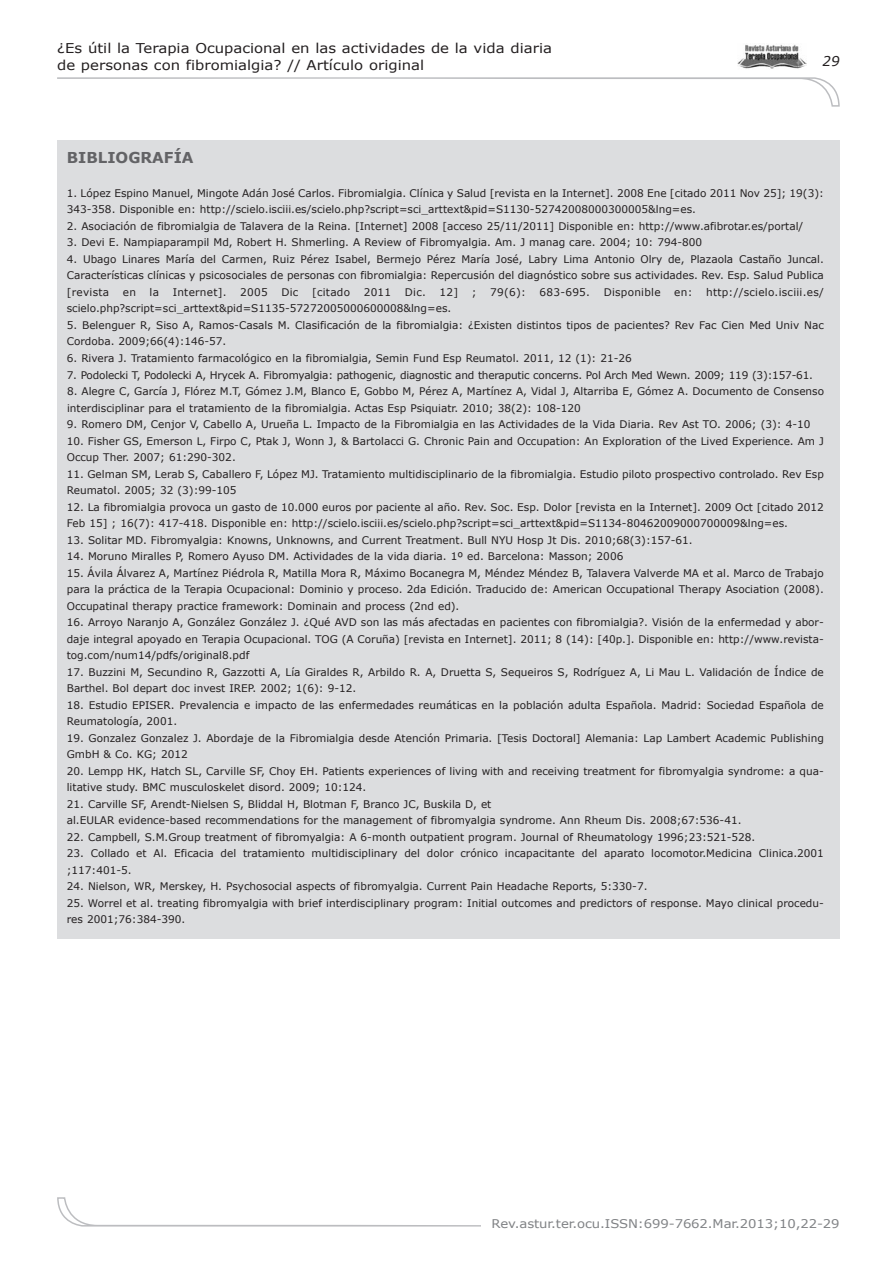
<style>
.page{position:relative;width:895px;height:1264px;background:#fff}
.page>*{position:absolute;margin:0;border:0;box-sizing:border-box;transform-origin:0 0}
.t1{font:700 15px "Verdana";color:#636366}
.t2{font:13.5px/16.2px "Verdana";color:#231f20;scale:1.1 1}
.t3{font:italic 13.5px "Verdana";color:#231f20}
.t4{font:12px "Verdana";letter-spacing:-.005em;color:#808285;scale:1.1 1}
.t5{font:10.5px/16.5px "Verdana";color:#231f20}
.t6{font:10.5px "Verdana";letter-spacing:-.02em;color:#231f20}
.t7{font:10.5px "Verdana";letter-spacing:.025em;color:#231f20}
</style>
<div class="page">
<svg style="left:57px;top:77px;width:782px;height:30px"></svg>
<svg style="left:57px;top:1197px;width:424px;height:29px"></svg>
<img style="left:738px;top:44px;width:68px;height:25px">
<div style="left:57px;top:141px;width:782px;height:798px;background:#dcdddf"></div>
<p class="t2" style="left:57px;top:40px;width:451px">¿Es útil la Terapia Ocupacional en las actividades de la vida diaria de personas con fibromialgia? // Artículo original</p>
<p class="t3" style="left:822px;top:53px;width:19px">29</p>
<h1 class="t1" style="left:67px;top:148px;width:128px">BIBLIOGRAFÍA</h1>
<p class="t5" style="left:67px;top:185px;width:758px">1. López Espino Manuel, Mingote Adán José Carlos. Fibromialgia. Clínica y Salud [revista en la Internet]. 2008 Ene [citado 2011 Nov 25]; 19(3):<br>343-358. Disponible en: http://scielo.isciii.es/scielo.php?script=sci_arttext&amp;pid=S1130-52742008000300005&amp;lng=es.</p>
<p class="t5" style="left:67px;top:218px;width:738px">2. Asociación de fibromialgia de Talavera de la Reina. [Internet] 2008 [acceso 25/11/2011] Disponible en: http://www.afibrotar.es/portal/</p>
<p class="t5" style="left:67px;top:234px;width:637px">3. Devi E. Nampiaparampil Md, Robert H. Shmerling. A Review of Fibromyalgia. Am. J manag care. 2004; 10: 794-800</p>
<p class="t5" style="left:67px;top:251px;width:758px;text-align:justify">4. Ubago Linares María del Carmen, Ruiz Pérez Isabel, Bermejo Pérez María José, Labry Lima Antonio Olry de, Plazaola Castaño Juncal.<br>Características clínicas y psicosociales de personas con fibromialgia: Repercusión del diagnóstico sobre sus actividades. Rev. Esp. Salud Publica [revista</p>
<p class="t5" style="left:123px;top:284px;width:15px">en</p>
<p class="t5" style="left:150px;top:284px;width:11px">la</p>
<p class="t7" style="left:173px;top:285px;width:55px">Internet].</p>
<p class="t5" style="left:240px;top:284px;width:29px">2005</p>
<p class="t5" style="left:281px;top:284px;width:18px">Dic</p>
<p class="t5" style="left:312px;top:284px;width:40px">[citado</p>
<p class="t5" style="left:364px;top:284px;width:29px">2011</p>
<p class="t5" style="left:405px;top:284px;width:23px">Dic.</p>
<p class="t5" style="left:439px;top:284px;width:20px">12]</p>
<p class="t5" style="left:472px;top:284px;width:6px">;</p>
<p class="t5" style="left:490px;top:284px;width:37px">79(6):</p>
<p class="t5" style="left:539px;top:284px;width:52px">683-695.</p>
<p class="t7" style="left:604px;top:285px;width:58px">Disponible</p>
<p class="t5" style="left:674px;top:284px;width:20px">en:</p>
<p class="t7" style="left:706px;top:285px;width:119px">http://scielo.isciii.es/</p>
<p class="t5" style="left:67px;top:300px;width:386px">scielo.php?script=sci_arttext&amp;pid=S1135-57272005000600008&amp;lng=es.</p>
<p class="t5" style="left:67px;top:317px;width:758px">5. Belenguer R, Siso A, Ramos-Casals M. Clasificación de la fibromialgia: ¿Existen distintos tipos de pacientes? Rev Fac Cien Med Univ Nac<br>Cordoba. 2009;66(4):146-57.</p>
<p class="t5" style="left:67px;top:350px;width:567px">6. Rivera J. Tratamiento farmacológico en la fibromialgia, Semin Fund Esp Reumatol. 2011, 12 (1): 21-26</p>
<p class="t6" style="left:67px;top:368px;width:748px">7. Podolecki T, Podolecki A, Hrycek A. Fibromyalgia: pathogenic, diagnostic and theraputic concerns. Pol Arch Med Wewn. 2009; 119 (3):157-61.</p>
<p class="t5" style="left:67px;top:383px;width:758px">8. Alegre C, García J, Flórez M.T, Gómez J.M, Blanco E, Gobbo M, Pérez A, Martínez A, Vidal J, Altarriba E, Gómez A. Documento de Consenso interdisciplinar para el tratamiento de la fibromialgia. Actas Esp Psiquiatr. 2010; 38(2): 108-120</p>
<p class="t5" style="left:67px;top:416px;width:745px">9. Romero DM, Cenjor V, Cabello A, Urueña L. Impacto de la Fibromialgia en las Actividades de la Vida Diaria. Rev Ast TO. 2006; (3): 4-10</p>
<p class="t5" style="left:67px;top:432px;width:758px">10. Fisher GS, Emerson L, Firpo C, Ptak J, Wonn J, &amp; Bartolacci G. Chronic Pain and Occupation: An Exploration of the Lived Experience. Am J<br>Occup Ther. 2007; 61:290-302.</p>
<p class="t5" style="left:67px;top:465px;width:758px">11. Gelman SM, Lerab S, Caballero F, López MJ. Tratamiento multidisciplinario de la fibromialgia. Estudio piloto prospectivo controlado. Rev Esp<br>Reumatol. 2005; 32 (3):99-105</p>
<p class="t5" style="left:67px;top:498px;width:758px">12. La fibromialgia provoca un gasto de 10.000 euros por paciente al año. Rev. Soc. Esp. Dolor [revista en la Internet]. 2009 Oct [citado 2012<br>Feb 15] ; 16(7): 417-418. Disponible en: http://scielo.isciii.es/scielo.php?script=sci_arttext&amp;pid=S1134-80462009000700009&amp;lng=es.</p>
<p class="t5" style="left:67px;top:531px;width:627px">13. Solitar MD. Fibromyalgia: Knowns, Unknowns, and Current Treatment. Bull NYU Hosp Jt Dis. 2010;68(3):157-61.</p>
<p class="t5" style="left:67px;top:548px;width:558px">14. Moruno Miralles P, Romero Ayuso DM. Actividades de la vida diaria. 1º ed. Barcelona: Masson; 2006</p>
<p class="t5" style="left:67px;top:564px;width:758px;text-align:justify">15. Ávila Álvarez A, Martínez Piédrola R, Matilla Mora R, Máximo Bocanegra M, Méndez Méndez B, Talavera Valverde MA et al. Marco de Trabajo para la práctica de la Terapia Ocupacional: Dominio y proceso. 2da Edición. Traducido de: American Occupational Therapy Asociation (2008).<br>Occupatinal therapy practice framework: Dominain and process (2nd ed).</p>
<p class="t5" style="left:67px;top:614px;width:758px;text-align:justify">16. Arroyo Naranjo A, González González J. ¿Qué AVD son las más afectadas en pacientes con fibromialgia?. Visión de la enfermedad y abor&shy;daje integral apoyado en Terapia Ocupacional. TOG (A Coruña) [revista en Internet]. 2011; 8 (14): [40p.]. Disponible en: http://www.revista&shy;tog.com/num14/pdfs/original8.pdf</p>
<p class="t5" style="left:67px;top:663px;width:758px">17. Buzzini M, Secundino R, Gazzotti A, Lía Giraldes R, Arbildo R. A, Druetta S, Sequeiros S, Rodríguez A, Li Mau L. Validación de Índice de<br>Barthel. Bol depart doc invest IREP. 2002; 1(6): 9-12.</p>
<p class="t5" style="left:67px;top:696px;width:758px">18. Estudio EPISER. Prevalencia e impacto de las enfermedades reumáticas en la población adulta Española. Madrid: Sociedad Española de<br>Reumatología, 2001.</p>
<p class="t5" style="left:67px;top:729px;width:758px">19. Gonzalez Gonzalez J. Abordaje de la Fibromialgia desde Atención Primaria. [Tesis Doctoral] Alemania: Lap Lambert Academic Publishing<br>GmbH &amp; Co. KG; 2012</p>
<p class="t5" style="left:67px;top:762px;width:758px">20. Lempp HK, Hatch SL, Carville SF, Choy EH. Patients experiences of living with and receiving treatment for fibromyalgia syndrome: a qua&shy;litative study. BMC musculoskelet disord. 2009; 10:124.</p>
<p class="t5" style="left:67px;top:795px;width:676px">21. Carville SF, Arendt-Nielsen S, Bliddal H, Blotman F, Branco JC, Buskila D, et<br>al.EULAR evidence-based recommendations for the management of fibromyalgia syndrome. Ann Rheum Dis. 2008;67:536-41.</p>
<p class="t5" style="left:67px;top:828px;width:690px">22. Campbell, S.M.Group treatment of fibromyalgia: A 6-month outpatient program. Journal of Rheumatology 1996;23:521-528.</p>
<p class="t5" style="left:67px;top:845px;width:758px">23. Collado et Al. Eficacia del tratamiento multidisciplinary del dolor crónico incapacitante del aparato locomotor.Medicina Clinica.2001 ;117:401-5.</p>
<p class="t5" style="left:67px;top:878px;width:582px">24. Nielson, WR, Merskey, H. Psychosocial aspects of fibromyalgia. Current Pain Headache Reports, 5:330-7.</p>
<p class="t5" style="left:67px;top:894px;width:758px">25. Worrel et al. treating fibromyalgia with brief interdisciplinary program: Initial outcomes and predictors of response. Mayo clinical procedu&shy;res 2001;76:384-390.</p>
<p class="t4" style="left:492px;top:1216px;width:318px">Rev.astur.ter.ocu.ISSN:699-7662.Mar.2013;10,22-29</p>
</div>
